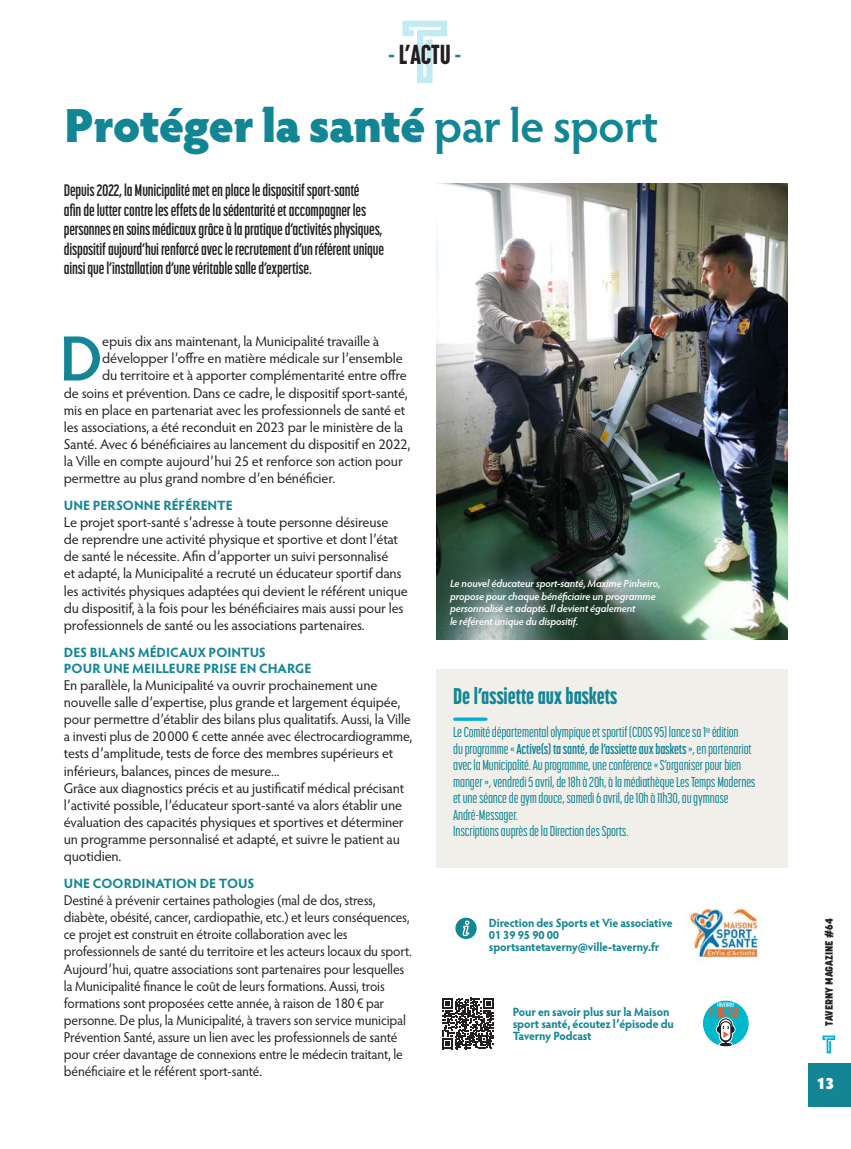
<style>
.page{position:relative;width:851px;height:1149px;background:#fff}
.page>*{position:absolute;margin:0;border:0;box-sizing:border-box;transform-origin:0 0}
.Body_Fer_à_Gauche{font:600 64.2px "Hypatia Sans Pro";color:#128694}
.TITRE_1{font:900 48px "Hypatia Sans Pro";letter-spacing:-.03em;color:#128694}
.t1{font:800 27.15px "Korolev Compressed";color:#231f20}
.Titre_2_ENCADRÉ{font:800 22.5px "Korolev Compressed";color:#128694}
.Chapo{font:700 16.5px/19.5px "Korolev Compressed";letter-spacing:-.01em;color:#231f20}
.t2{font:900 16.5px "Hypatia Sans Pro";color:#fff}
.Body_Fer_à_Gauche-2{font:14.25px/17.1px "Hypatia Sans Pro";letter-spacing:-.01em;color:#231f20}
.Body_Fer_à_Gauche-3{font:14.25px/17.1px "Hypatia Sans Pro";letter-spacing:-.01em;color:#231f20;scale:.95 1}
.Titre_2_ENCADRÉ-2{font:500 14.25px/16.5px "Korolev Compressed";letter-spacing:-.01em;color:#128694}
.Body_3_ENCADRÉ{font:500 14.25px "Korolev Compressed";letter-spacing:-.01em;color:#128694}
.Intertitre{font:700 13.5px/16.2px "Hypatia Sans Pro";color:#128694}
.Body_3_CULTURE{font:700 12px/12px "Hypatia Sans Pro";letter-spacing:-.01em;color:#128694;scale:.95 1}
.Légende_Noire{font:italic 600 10.5px/12.6px "Hypatia Sans Pro";letter-spacing:-.01em;color:#fff}
.t3{font:800 10.5px "Korolev";color:#231f20}
.s1{color:#128694}
.s2{font-weight:600}
.s3{font-weight:700}
</style>
<div class="page">
<img style="left:436px;top:183px;width:351px;height:456px">
<svg style="left:402px;top:21px;width:45px;height:62px"></svg>
<img style="left:689px;top:908px;width:76px;height:51px">
<div style="left:436px;top:669px;width:351px;height:198px;background:#f1efea"></div>
<hr style="left:454px;top:717px;width:32px;height:3px;background:#00afd3">
<svg style="left:455px;top:917px;width:21px;height:21px"></svg>
<svg style="left:703px;top:1000px;width:45px;height:45px"></svg>
<svg style="left:442px;top:997px;width:51px;height:51px"></svg>
<div style="left:808px;top:1062px;width:42px;height:44px;background:#128694"></div>
<svg style="left:822px;top:1035px;width:13px;height:17px"></svg>
<p class="t1" style="left:388px;top:38px;width:74px"><span class="s1">-</span> L’ACTU <span class="s1">-</span></p>
<p class="TITRE_1" style="left:64px;top:89px;width:596px">Protéger la santé <span class="s2">par le sport</span></p>
<p class="Chapo" style="left:64px;top:180px;width:322px">Depuis 2022, la Municipalité met en place le dispositif sport-santé<br>afin de lutter contre les effets de la sédentarité et accompagner les personnes en soins médicaux grâce à la pratique d’activités physiques, dispositif aujourd’hui renforcé avec le recrutement d’un référent unique ainsi que l’installation d’une véritable salle d’expertise.</p>
<p class="Body_Fer_à_Gauche" style="left:59px;top:314px;width:45px">D</p>
<p class="Body_Fer_à_Gauche-2" style="left:102px;top:332px;width:278px">epuis dix ans maintenant, la Municipalité travaille à</p>
<p class="Body_Fer_à_Gauche-2" style="left:102px;top:349px;width:302px">développer l’offre en matière médicale sur l’ensemble</p>
<p class="Body_Fer_à_Gauche-2" style="left:102px;top:366px;width:306px">du territoire et à apporter complémentarité entre offre</p>
<p class="Body_Fer_à_Gauche-2" style="left:64px;top:383px;width:345px">de soins et prévention. Dans ce cadre, le dispositif sport-santé,</p>
<p class="Body_Fer_à_Gauche-2" style="left:64px;top:400px;width:343px">mis en place en partenariat avec les professionnels de santé et</p>
<p class="Body_Fer_à_Gauche-2" style="left:64px;top:418px;width:341px">les associations, a été reconduit en 2023 par le ministère de la</p>
<p class="Body_Fer_à_Gauche-2" style="left:64px;top:435px;width:348px">Santé. Avec 6 bénéficiaires au lancement du dispositif en 2022,</p>
<p class="Body_Fer_à_Gauche-2" style="left:64px;top:452px;width:340px">la Ville en compte aujourd’hui 25 et renforce son action pour</p>
<p class="Body_Fer_à_Gauche-2" style="left:64px;top:469px;width:273px">permettre au plus grand nombre d’en bénéficier.</p>
<p class="Intertitre" style="left:64px;top:496px;width:170px">UNE PERSONNE RÉFÉRENTE</p>
<p class="Body_Fer_à_Gauche-2" style="left:64px;top:513px;width:345px">Le projet sport-santé s’adresse à toute personne désireuse<br>de reprendre une activité physique et sportive et dont l’état de santé le nécessite. Afin d’apporter un suivi personnalisé<br>et adapté, la Municipalité a recruté un éducateur sportif dans les activités physiques adaptées qui devient le référent unique du dispositif, à la fois pour les bénéficiaires mais aussi pour les professionnels de santé ou les associations partenaires.</p>
<p class="Intertitre" style="left:64px;top:643px;width:249px">DES BILANS MÉDICAUX POINTUS<br>POUR UNE MEILLEURE PRISE EN CHARGE</p>
<p class="Body_Fer_à_Gauche-2" style="left:64px;top:676px;width:350px">En parallèle, la Municipalité va ouvrir prochainement une nouvelle salle d’expertise, plus grande et largement équipée, pour permettre d’établir des bilans plus qualitatifs. Aussi, la Ville a investi plus de 20000 € cette année avec électrocardiogramme, tests d’amplitude, tests de force des membres supérieurs et inférieurs, balances, pinces de mesure...<br>Grâce aux diagnostics précis et au justificatif médical précisant l’activité possible, l’éducateur sport-santé va alors établir une évaluation des capacités physiques et sportives et déterminer un programme personnalisé et adapté, et suivre le patient au quotidien.</p>
<p class="Intertitre" style="left:64px;top:874px;width:192px">UNE COORDINATION DE TOUS</p>
<p class="Body_Fer_à_Gauche-3" style="left:64px;top:890px;width:368px">Destiné à prévenir certaines pathologies (mal de dos, stress, diabète, obésité, cancer, cardiopathie, etc.) et leurs conséquences, ce projet est construit en étroite collaboration avec les professionnels de santé du territoire et les acteurs locaux du sport.<br>Aujourd’hui, quatre associations sont partenaires pour lesquelles la Municipalité finance le coût de leurs formations. Aussi, trois formations sont proposées cette année, à raison de 180€ par personne. De plus, la Municipalité, à travers son service municipal Prévention Santé, assure un lien avec les professionnels de santé pour créer davantage de connexions entre le médecin traitant, le bénéficiaire et le référent sport-santé.</p>
<p class="Légende_Noire" style="left:450px;top:576px;width:212px">Le nouvel éducateur sport-santé, Maxime Pinheiro, propose pour chaque bénéficiaire un programme personnalisé et adapté. Il devient également<br>le référent unique du dispositif.</p>
<p class="Titre_2_ENCADRÉ" style="left:453px;top:683px;width:165px">De l’assiette aux baskets</p>
<p class="Titre_2_ENCADRÉ-2" style="left:453px;top:723px;width:304px">Le Comité départemental olympique et sportif (CDOS 95) lance sa 1<sup>re</sup> édition<br>du programme «<span class="s3">Active(s) ta santé, de l’assiette aux baskets</span>», en partenariat avec la Municipalité. Au programme, une conférence «S’organiser pour bien manger», vendredi 5 avril, de 18h à 20h, à la médiathèque Les Temps Modernes et une séance de gym douce, samedi 6 avril, de 10h à 11h30, au gymnase André-Messager.</p>
<p class="Body_3_ENCADRÉ" style="left:453px;top:823px;width:177px">Inscriptions auprès de la Direction des Sports.</p>
<p class="Body_3_CULTURE" style="left:488px;top:915px;width:195px">Direction des Sports et Vie associative<br>01 39 95 90 00 sportsantetaverny@ville-taverny.fr</p>
<p class="Body_3_CULTURE" style="left:512px;top:1005px;width:171px">Pour en savoir plus sur la Maison sport santé, écoutez l’épisode du<br>Taverny Podcast</p>
<p class="t3" style="left:822px;top:1025px;width:109px;rotate:-90deg">TAVERNY MAGAZINE #64</p>
<p class="t2" style="left:816px;top:1070px;width:20px">13</p>
</div>
